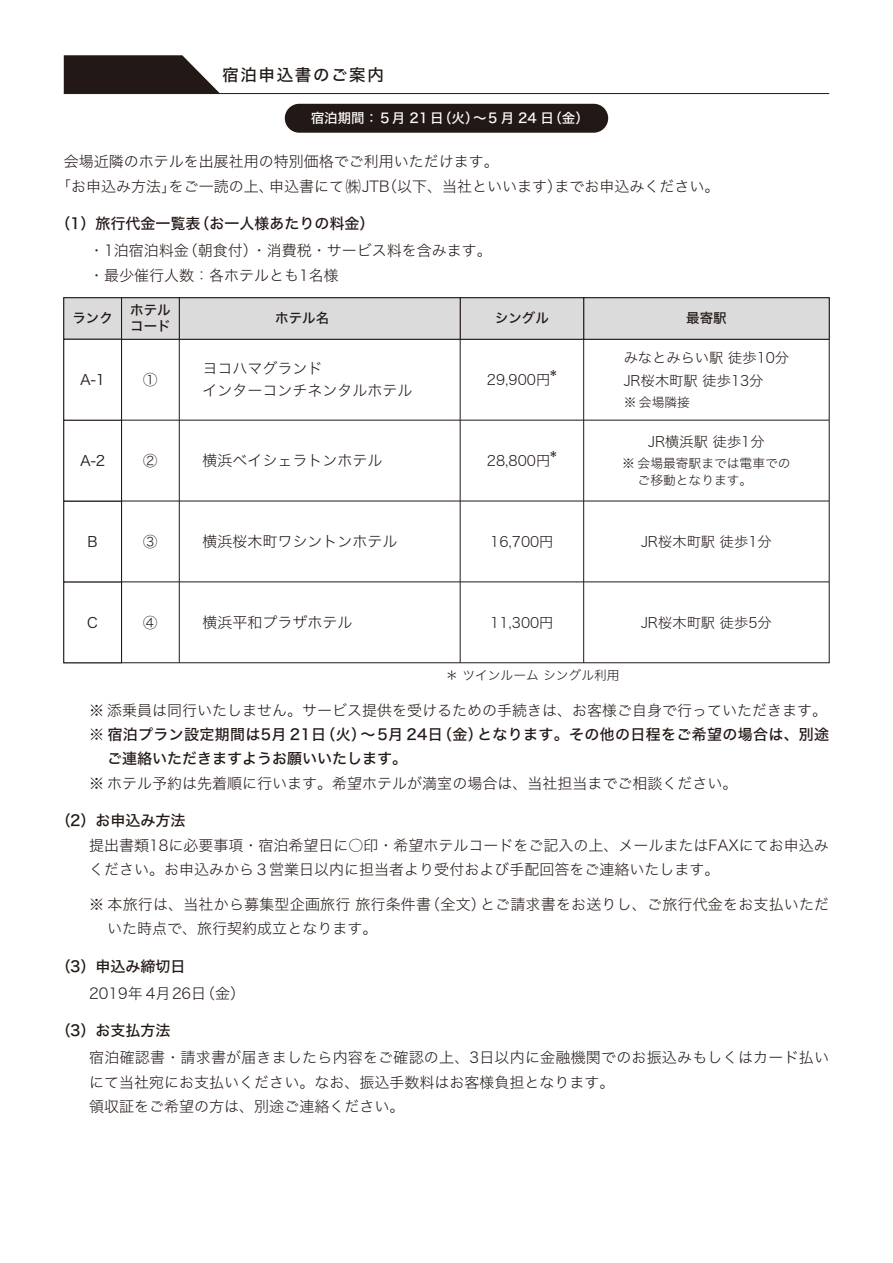
<style>
.page{position:relative;width:893px;height:1263px;background:#fff}
.page>*{position:absolute;margin:0;border:0;box-sizing:border-box;transform-origin:0 0}
.t1{font:16.5px "Hiragino Sans W5";letter-spacing:.1em;color:#221815}
.t2{font:15px/24.5px "Hiragino Sans W2";color:#221815}
.t3{font:15px/24.5px "Hiragino Sans W5";letter-spacing:.02em;color:#221815}
.t4{font:15px "Hiragino Sans W5";color:#221815}
.t5{font:14.25px/22.5px "Hiragino Sans W2";color:#221815}
.t6{font:14.25px "Hiragino Sans W3";color:#221815}
.t7{font:13.5px "Hiragino Sans W5";color:#fff}
.t8{font:13.5px/16.5px "Hiragino Sans W5";color:#221815}
.t9{font:12.75px/16.5px "Hiragino Sans W2";color:#221815}
.s1{font-size:19.5px}
.s2{font-family:"Hiragino Sans W2"}
</style>
<div class="page">
<hr style="left:64px;top:581px;width:765px;height:1px;background:#221815">
<div style="left:63px;top:581px;width:59px;height:82px;background:#fff;border:1px solid #221815"></div>
<div style="left:63px;top:501px;width:59px;height:81px;background:#fff;border:1px solid #221815"></div>
<hr style="left:64px;top:501px;width:765px;height:1px;background:#221815">
<hr style="left:64px;top:420px;width:765px;height:1px;background:#221815">
<hr style="left:583px;top:298px;width:1px;height:365px;background:#221815">
<hr style="left:460px;top:298px;width:1px;height:365px;background:#221815">
<hr style="left:179px;top:298px;width:1px;height:365px;background:#221815">
<hr style="left:121px;top:298px;width:1px;height:365px;background:#221815">
<div style="left:583px;top:297px;width:247px;height:43px;background:#dbdbdb;border:1px solid #221815"></div>
<div style="left:460px;top:297px;width:124px;height:43px;background:#dbdbdb;border:1px solid #221815"></div>
<div style="left:179px;top:297px;width:282px;height:43px;background:#dbdbdb;border:1px solid #221815"></div>
<div style="left:121px;top:297px;width:59px;height:43px;background:#dbdbdb;border:1px solid #221815"></div>
<div style="left:63px;top:297px;width:59px;height:43px;background:#dbdbdb;border:1px solid #221815"></div>
<div style="left:63px;top:420px;width:59px;height:81px;background:#fff;border:1px solid #221815"></div>
<div style="left:63px;top:339px;width:59px;height:81px;background:#fff;border:1px solid #221815"></div>
<svg style="left:64px;top:55px;width:156px;height:38px;background:#3e3533"></svg>
<hr style="left:64px;top:93px;width:765px;height:1px;background:#221815">
<div style="left:285px;top:104px;width:323px;height:29px;background:#221815;border-radius:14px"></div>
<p class="t1" style="left:222px;top:60px;width:163px">宿泊申込書のご案内</p>
<p class="t7" style="left:311px;top:106px;width:280px">宿泊期間：５月 21日（火）～5 月 24 日（金）</p>
<p class="t2" style="left:56px;top:148px;width:665px;text-indent:8px">会場近隣のホテルを出展社用の特別価格でご利用いただけます。<br>「お申込み方法」をご一読の上、申込書にて㈱JTB（以下、当社といいます）までお申込みください。</p>
<p class="t4" style="left:56px;top:210px;width:320px">（1）旅行代金一覧表（お一人様あたりの料金）</p>
<p class="t2" style="left:89px;top:237px;width:404px">・1泊宿泊料金（朝食付）・消費税・サービス料を含みます。・最少催行人数：各ホテルとも1名様</p>
<p class="t8" style="left:72px;top:309px;width:42px">ランク</p>
<p class="t8" style="left:130px;top:301px;width:42px">ホテルコード</p>
<p class="t8" style="left:275px;top:309px;width:55px">ホテル名</p>
<p class="t8" style="left:495px;top:309px;width:55px">シングル</p>
<p class="t8" style="left:686px;top:309px;width:42px">最寄駅</p>
<p class="t6" style="left:80px;top:367px;width:27px">A-1</p>
<p class="t5" style="left:143px;top:367px;width:16px">①</p>
<p class="t2" style="left:202px;top:356px;width:212px;line-height:22.5px">ヨコハマグランド<br>インターコンチネンタルホテル</p>
<p class="t5" style="left:487px;top:367px;width:71px">29,900円<span class="s1">*</span></p>
<p class="t5" style="left:624px;top:346px;width:167px">みなとみらい駅 徒歩10分<br>JR桜木町駅 徒歩13分</p>
<p class="t9" style="left:624px;top:393px;width:68px">※ 会場隣接</p>
<p class="t5" style="left:648px;top:430px;width:118px">JR横浜駅 徒歩1分</p>
<p class="t6" style="left:80px;top:448px;width:27px">A-2</p>
<p class="t5" style="left:143px;top:448px;width:16px">②</p>
<p class="t2" style="left:202px;top:447px;width:181px">横浜ベイシェラトンホテル</p>
<p class="t5" style="left:487px;top:448px;width:71px">28,800円<span class="s1">*</span></p>
<p class="t9" style="left:638px;top:454px;width:154px;text-indent:-15px">※ 会場最寄駅までは電車でのご移動となります。</p>
<p class="t6" style="left:88px;top:529px;width:12px">B</p>
<p class="t5" style="left:143px;top:529px;width:16px">③</p>
<p class="t2" style="left:202px;top:528px;width:197px">横浜桜木町ワシントンホテル</p>
<p class="t5" style="left:490px;top:529px;width:65px">16,700円</p>
<p class="t5" style="left:641px;top:529px;width:132px">JR桜木町駅 徒歩1分</p>
<p class="t6" style="left:87px;top:609px;width:12px">C</p>
<p class="t5" style="left:143px;top:610px;width:16px">④</p>
<p class="t2" style="left:202px;top:608px;width:151px">横浜平和プラザホテル</p>
<p class="t5" style="left:490px;top:610px;width:65px">11,300円</p>
<p class="t5" style="left:641px;top:610px;width:132px">JR桜木町駅 徒歩5分</p>
<p class="t9" style="left:445px;top:666px;width:176px">＊ ツインルーム シングル利用</p>
<p class="t2" style="left:89px;top:696px;width:739px">※ 添乗員は同行いたしません。サービス提供を受けるための手続きは、お客様ご自身で行っていただきます。</p>
<p class="t3" style="left:107px;top:721px;width:723px;text-indent:-18px"><span class="s2">※</span> 宿泊プラン設定期間は5月 21日（火）～5月 24日（金）となります。その他の日程をご希望の場合は、別途ご連絡いただきますようお願いいたします。</p>
<p class="t2" style="left:89px;top:770px;width:650px">※ ホテル予約は先着順に行います。希望ホテルが満室の場合は、当社担当までご相談ください。</p>
<p class="t4" style="left:56px;top:807px;width:131px">（2）お申込み方法</p>
<p class="t2" style="left:89px;top:832px;width:741px">提出書類18に必要事項・宿泊希望日に○印・希望ホテルコードをご記入の上、メールまたはFAXにてお申込みください。お申込みから３営業日以内に担当者より受付および手配回答をご連絡いたします。</p>
<p class="t2" style="left:107px;top:891px;width:723px;text-indent:-18px">※ 本旅行は、当社から募集型企画旅行 旅行条件書（全文）とご請求書をお送りし、ご旅行代金をお支払いただいた時点で、旅行契約成立となります。</p>
<p class="t4" style="left:56px;top:953px;width:131px">（3）申込み締切日</p>
<p class="t2" style="left:89px;top:980px;width:157px">2019年 4月26日（金）</p>
<p class="t4" style="left:56px;top:1017px;width:116px">（3）お支払方法</p>
<p class="t2" style="left:89px;top:1044px;width:741px">宿泊確認書・請求書が届きましたら内容をご確認の上、3日以内に金融機関でのお振込みもしくはカード払いにて当社宛にお支払いください。なお、振込手数料はお客様負担となります。<br>領収証をご希望の方は、別途ご連絡ください。</p>
</div>
